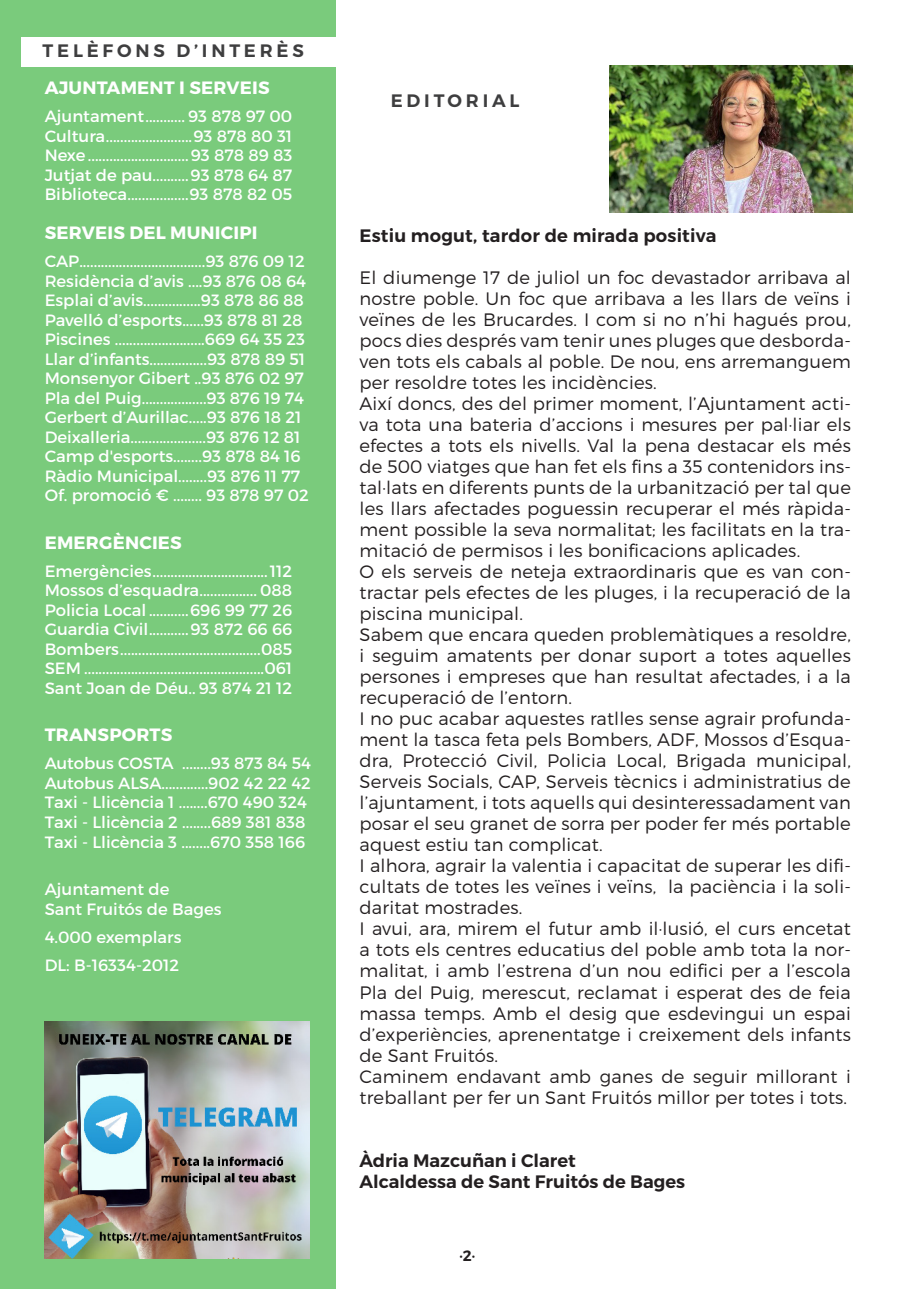
<style>
.page{position:relative;width:919px;height:1289px;background:#fff}
.page>*{position:absolute;margin:0;border:0;box-sizing:border-box;transform-origin:0 0}
.t1{font:300 18px/21px "Montserrat";letter-spacing:.01em;color:#231f20;text-align:justify}
.t2{font:600 18px "Montserrat";color:#231f20}
.t3{font:600 18px "Montserrat";letter-spacing:.21em;color:#3e3e3f}
.t4{font:700 17.85px "Montserrat";letter-spacing:.01em;color:#fff}
.t5{font:16.35px/19.5px "Montserrat";color:#fff}
.t6{font:600 15px "Montserrat";color:#231f20}
</style>
<div class="page">
<div style="left:0;top:0;width:335px;height:1288px;background:#7acb7c"></div>
<div style="left:21px;top:37px;width:351px;height:30px;background:#fff"></div>
<img style="left:610px;top:65px;width:242px;height:148px">
<img style="left:45px;top:1021px;width:264px;height:237px">
<p class="t3" style="left:43px;top:40px;width:263px">TELÈFONS D’INTERÈS</p>
<p class="t4" style="left:45px;top:77px;width:226px">AJUNTAMENT I SERVEIS</p>
<p class="t5" style="left:45px;top:106px;width:249px">Ajuntament........... 93 878 97 00</p>
<p class="t5" style="left:45px;top:126px;width:249px">Cultura........................93 878 80 31</p>
<p class="t5" style="left:45px;top:145px;width:249px">Nexe ............................93 878 89 83</p>
<p class="t5" style="left:45px;top:165px;width:249px">Jutjat de pau..........93 878 64 87</p>
<p class="t5" style="left:45px;top:184px;width:249px">Biblioteca.................93 878 82 05</p>
<p class="t4" style="left:45px;top:222px;width:214px">SERVEIS DEL MUNICIPI</p>
<p class="t5" style="left:45px;top:251px;width:261px">CAP...................................93 876 09 12</p>
<p class="t5" style="left:45px;top:271px;width:263px">Residència d’avis ....93 876 08 64</p>
<p class="t5" style="left:45px;top:290px;width:261px">Esplai d’avis................93 878 86 88</p>
<p class="t5" style="left:45px;top:310px;width:259px">Pavelló d’esports......93 878 81 28</p>
<p class="t5" style="left:45px;top:329px;width:262px">Piscines .........................669 64 35 23</p>
<p class="t5" style="left:45px;top:349px;width:262px">Llar d’infants................93 878 89 51</p>
<p class="t5" style="left:45px;top:368px;width:261px">Monsenyor Gibert ..93 876 02 97</p>
<p class="t5" style="left:45px;top:388px;width:261px">Pla del Puig..................93 876 19 74</p>
<p class="t5" style="left:45px;top:407px;width:258px">Gerbert d’Aurillac.....93 876 18 21</p>
<p class="t5" style="left:45px;top:427px;width:257px">Deixalleria.....................93 876 12 81</p>
<p class="t5" style="left:45px;top:446px;width:257px">Camp d'esports........93 878 84 16</p>
<p class="t5" style="left:45px;top:466px;width:257px">Ràdio Municipal........93 876 11 77</p>
<p class="t5" style="left:45px;top:485px;width:266px">Of. promoció € ........ 93 878 97 02</p>
<p class="t4" style="left:45px;top:531px;width:139px">EMERGÈNCIES</p>
<p class="t5" style="left:45px;top:561px;width:249px">Emergències................................112</p>
<p class="t5" style="left:45px;top:580px;width:249px">Mossos d’esquadra................ 088</p>
<p class="t5" style="left:45px;top:600px;width:249px">Policia Local ...........696 99 77 26</p>
<p class="t5" style="left:45px;top:619px;width:249px">Guardia Civil...........93 872 66 66</p>
<p class="t5" style="left:45px;top:639px;width:249px">Bombers.......................................085</p>
<p class="t5" style="left:45px;top:658px;width:249px">SEM ..................................................061</p>
<p class="t5" style="left:45px;top:678px;width:249px">Sant Joan de Déu.. 93 874 21 12</p>
<p class="t4" style="left:45px;top:724px;width:129px">TRANSPORTS</p>
<p class="t5" style="left:45px;top:753px;width:268px">Autobus COSTA ........93 873 84 54</p>
<p class="t5" style="left:45px;top:773px;width:268px">Autobus ALSA.............902 42 22 42</p>
<p class="t5" style="left:45px;top:792px;width:264px">Taxi - Llicència 1 ........670 490 324</p>
<p class="t5" style="left:45px;top:812px;width:262px">Taxi - Llicència 2 ........689 381 838</p>
<p class="t5" style="left:45px;top:831px;width:262px">Taxi - Llicència 3 ........670 358 166</p>
<p class="t5" style="left:45px;top:879px;width:178px">Ajuntament de<br>Sant Fruitós de Bages</p>
<p class="t5" style="left:45px;top:926px;width:138px">4.000 exemplars</p>
<p class="t5" style="left:45px;top:954px;width:136px">DL: B-16334-2012</p>
<p class="t3" style="left:391px;top:89px;width:130px">EDITORIAL</p>
<p class="t2" style="left:359px;top:224px;width:358px">Estiu mogut, tardor de mirada positiva</p>
<p class="t1" style="left:359px;top:267px;width:493px">El diumenge 17 de juliol un foc devastador arribava al nostre poble. Un foc que arribava a les llars de veïns i veïnes de les Brucardes. I com si no n’hi hagués prou, pocs dies després vam tenir unes pluges que desborda&shy;ven tots els cabals al poble. De nou, ens arremanguem per resoldre totes les incidències.</p>
<p class="t1" style="left:359px;top:393px;width:493px">Així doncs, des del primer moment, l’Ajuntament acti&shy;va tota una bateria d’accions i mesures per pal·liar els efectes a tots els nivells. Val la pena destacar els més de 500 viatges que han fet els fins a 35 contenidors ins&shy;tal·lats en diferents punts de la urbanització per tal que les llars afectades poguessin recuperar el més ràpida&shy;ment possible la seva normalitat; les facilitats en la tra&shy;mitació de permisos i les bonificacions aplicades.</p>
<p class="t1" style="left:359px;top:561px;width:493px">O els serveis de neteja extraordinaris que es van con&shy;tractar pels efectes de les pluges, i la recuperació de la piscina municipal.</p>
<p class="t1" style="left:359px;top:624px;width:493px">Sabem que encara queden problemàtiques a resoldre, i seguim amatents per donar suport a totes aquelles persones i empreses que han resultat afectades, i a la recuperació de l’entorn.</p>
<p class="t1" style="left:359px;top:708px;width:493px">I no puc acabar aquestes ratlles sense agrair profunda&shy;ment la tasca feta pels Bombers, ADF, Mossos d’Esqua&shy;dra, Protecció Civil, Policia Local, Brigada municipal, Serveis Socials, CAP, Serveis tècnics i administratius de l’ajuntament, i tots aquells qui desinteressadament van posar el seu granet de sorra per poder fer més portable aquest estiu tan complicat.</p>
<p class="t1" style="left:359px;top:855px;width:493px">I alhora, agrair la valentia i capacitat de superar les difi&shy;cultats de totes les veïnes i veïns, la paciència i la soli&shy;daritat mostrades.</p>
<p class="t1" style="left:359px;top:918px;width:493px">I avui, ara, mirem el futur amb il·lusió, el curs encetat a tots els centres educatius del poble amb tota la nor&shy;malitat, i amb l’estrena d’un nou edifici per a l’escola Pla del Puig, merescut, reclamat i esperat des de feia massa temps. Amb el desig que esdevingui un espai d’experiències, aprenentatge i creixement dels infants de Sant Fruitós.</p>
<p class="t1" style="left:359px;top:1065px;width:493px">Caminem endavant amb ganes de seguir millorant i treballant per fer un Sant Fruitós millor per totes i tots.</p>
<p class="t2" style="left:359px;top:1148px;width:218px">Àdria Mazcuñan i Claret</p>
<p class="t2" style="left:359px;top:1169px;width:327px">Alcaldessa de Sant Fruitós de Bages</p>
<p class="t6" style="left:459px;top:1245px;width:17px">·2·</p>
</div>
